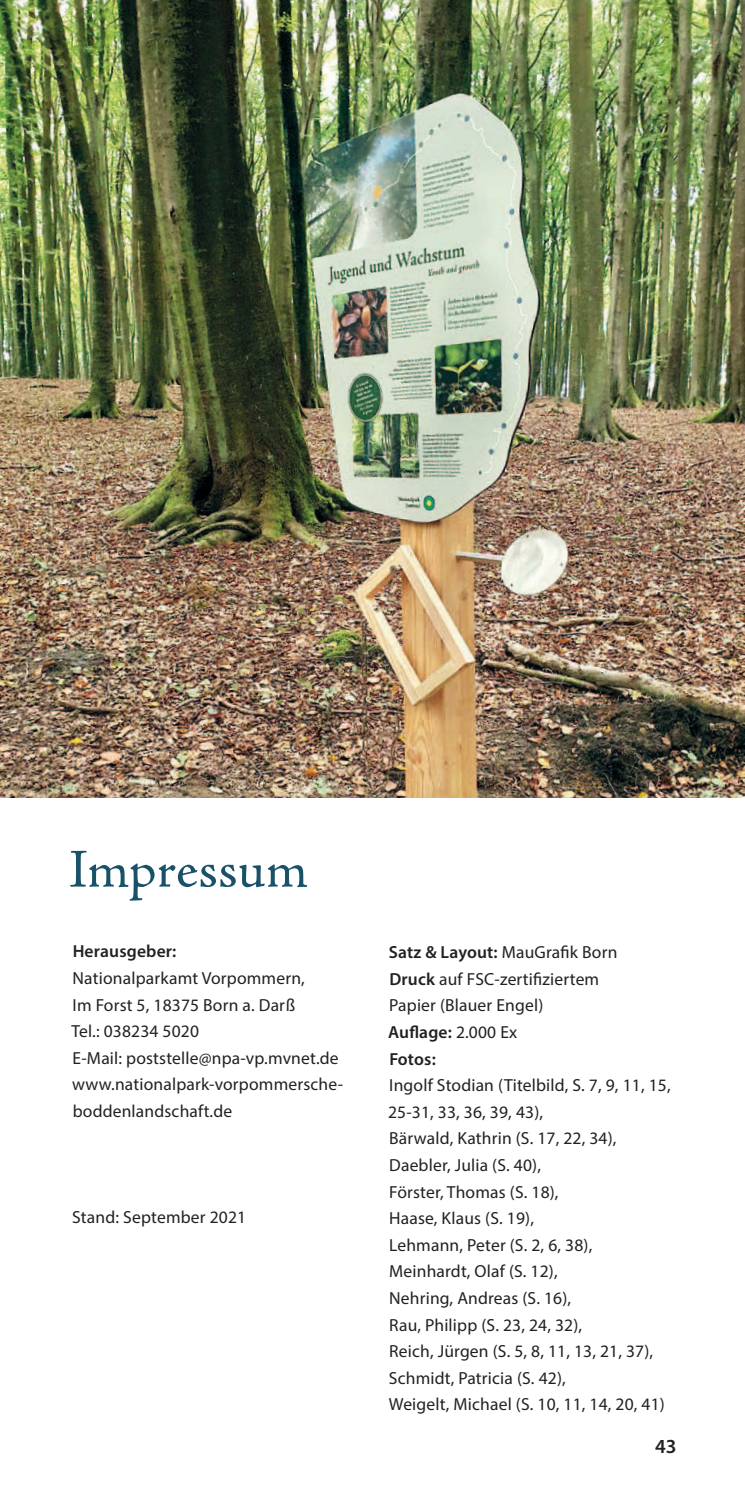
<style>
.page{position:relative;width:745px;height:1489px;background:#fff}
.page>*{position:absolute;margin:0;border:0;box-sizing:border-box;transform-origin:0 0}
.t1{font:55px "Adobe Jenson Pro";letter-spacing:.005em;color:#185168}
.t2{font:600 20px "Myriad Pro";color:#232021}
.t3{font:17.5px/26.5px "Myriad Pro";letter-spacing:.01em;color:#232021}
.t4{font:600 17.5px "Myriad Pro";letter-spacing:.01em;color:#232021}
.s1{font-weight:600}
</style>
<div class="page">
<img style="left:0;top:0;width:744px;height:797px">
<h1 class="t1" style="left:69px;top:838px;width:240px">Impressum</h1>
<p class="t4" style="left:73px;top:940px;width:105px">Herausgeber:</p>
<p class="t3" style="left:71px;top:964px;width:273px">Nationalparkamt Vorpommern,<br>Im Forst 5, 18375 Born a. Darß<br>Tel.: 038234 5020<br>E-Mail: poststelle@npa-vp.mvnet.de www.nationalpark-vorpommersche&shy;boddenlandschaft.de</p>
<p class="t3" style="left:72px;top:1203px;width:175px">Stand: September 2021</p>
<p class="t3" style="left:388px;top:938px;width:231px"><span class="s1">Satz &amp; Layout:</span> MauGrafik Born<br><span class="s1">Druck</span> auf FSC-zertifiziertem<br>Papier (Blauer Engel)<br><span class="s1">Auflage:</span> 2.000 Ex<br><span class="s1">Fotos:</span></p>
<p class="t3" style="left:388px;top:1071px;width:284px">Ingolf Stodian (Titelbild, S. 7, 9, 11, 15,<br>25-31, 33, 36, 39, 43),<br>Bärwald, Kathrin (S. 17, 22, 34),<br>Daebler, Julia (S. 40),<br>Förster, Thomas (S. 18),<br>Haase, Klaus (S. 19),<br>Lehmann, Peter (S. 2, 6, 38),<br>Meinhardt, Olaf (S. 12),<br>Nehring, Andreas (S. 16),<br>Rau, Philipp (S. 23, 24, 32),<br>Reich, Jürgen (S. 5, 8, 11, 13, 21, 37),<br>Schmidt, Patricia (S. 42),<br>Weigelt, Michael (S. 10, 11, 14, 20, 41)</p>
<p class="t2" style="left:654px;top:1433px;width:23px">43</p>
</div>
